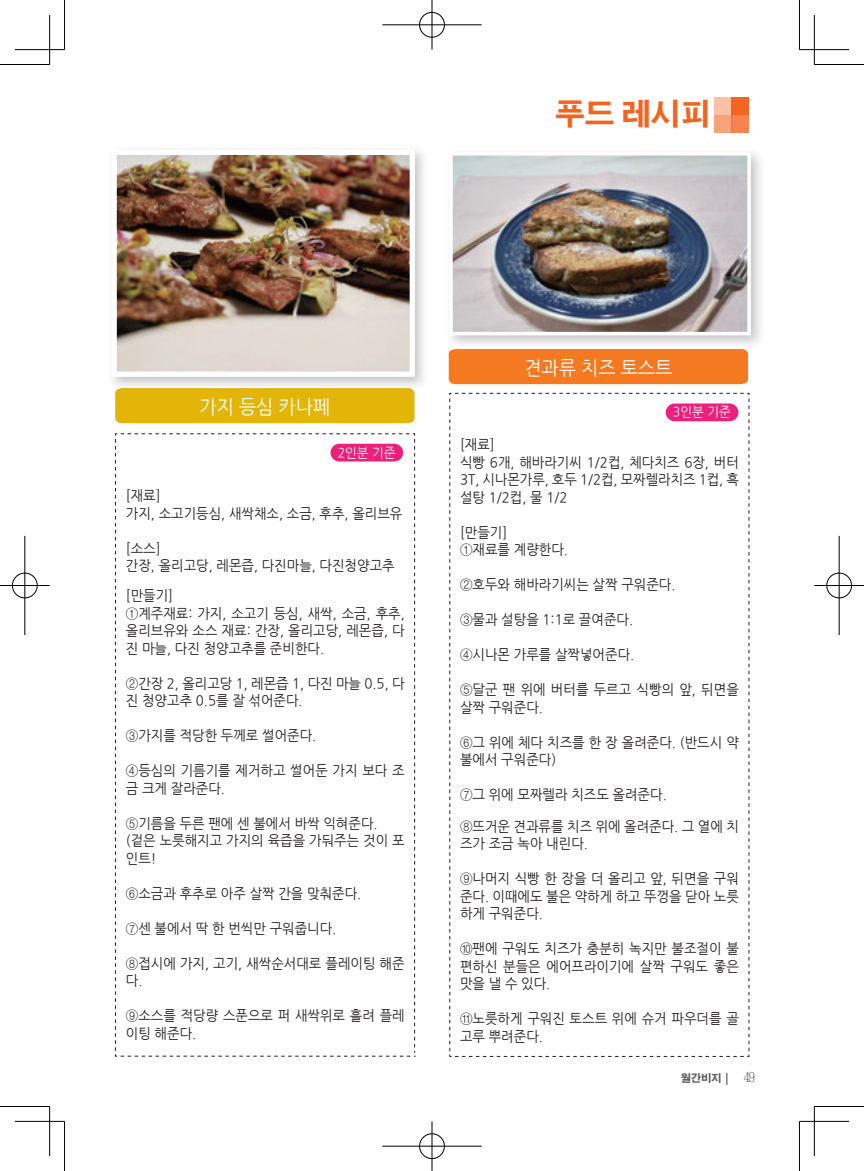
<style>
.page{position:relative;width:864px;height:1171px;background:#fff}
.page>*{position:absolute;margin:0;border:0;box-sizing:border-box;transform-origin:0 0}
.t1{font:700 29.75px "Adobe Gothic Std";color:#f36421}
.t2{font:19.25px "Nanum Gothic";color:#fff;scale:.95 1}
.t3{font:14px/17.5px "Nanum Gothic";color:#231f20;scale:.95 1}
.t4{font:13.12px "Nanum Gothic";color:#fff;scale:.95 1}
.t5{font:700 10.5px "Adobe Gothic Std";color:#57585a}
.s1{font-family:"Chosunilbo NM";font-weight:400;font-size:14px}
</style>
<div class="page">
<svg style="left:114px;top:433px;width:302px;height:624px"></svg>
<svg style="left:449px;top:392px;width:300px;height:665px"></svg>
<div style="left:714px;top:98px;width:17px;height:17px;background:#fac1a7"></div>
<div style="left:731px;top:98px;width:17px;height:17px;background:#f36421"></div>
<div style="left:714px;top:115px;width:17px;height:17px;background:#f7a279"></div>
<div style="left:731px;top:115px;width:17px;height:17px;background:#f5834d"></div>
<div style="left:665px;top:403px;width:73px;height:18px;background:#ee1e7b;border-radius:9px"></div>
<div style="left:330px;top:444px;width:73px;height:17px;background:#ee1e7b;border-radius:9px"></div>
<div style="left:448px;top:350px;width:299px;height:34px;background:#f47921"></div>
<div style="left:115px;top:391px;width:299px;height:32px;background:#e2b508"></div>
<div style="left:107px;top:145px;width:322px;height:246px;background:#231f20;opacity:.25"></div>
<img style="left:117px;top:156px;width:291px;height:215px">
<div style="left:111px;top:150px;width:303px;height:227px;border:5px solid #fff"></div>
<div style="left:444px;top:147px;width:321px;height:203px;background:#231f20;opacity:.25"></div>
<img style="left:454px;top:157px;width:291px;height:173px">
<div style="left:449px;top:152px;width:301px;height:183px;border:4px solid #fff"></div>
<hr style="left:0;top:64px;width:50px;height:1px;background:#000">
<hr style="left:814px;top:64px;width:49px;height:1px;background:#000">
<hr style="left:0;top:1106px;width:50px;height:1px;background:#000">
<hr style="left:814px;top:1106px;width:49px;height:1px;background:#000">
<hr style="left:64px;top:0;width:1px;height:50px;background:#000">
<hr style="left:64px;top:1121px;width:1px;height:50px;background:#000">
<hr style="left:798px;top:0;width:1px;height:50px;background:#000">
<hr style="left:798px;top:1121px;width:1px;height:50px;background:#000">
<hr style="left:15px;top:49px;width:49px;height:1px;background:#000">
<hr style="left:799px;top:49px;width:49px;height:1px;background:#000">
<hr style="left:15px;top:1121px;width:49px;height:1px;background:#000">
<hr style="left:799px;top:1121px;width:49px;height:1px;background:#000">
<hr style="left:49px;top:15px;width:1px;height:49px;background:#000">
<hr style="left:49px;top:1106px;width:1px;height:50px;background:#000">
<hr style="left:813px;top:15px;width:1px;height:49px;background:#000">
<hr style="left:813px;top:1106px;width:1px;height:50px;background:#000">
<div style="left:418px;top:11px;width:27px;height:27px;border:2px solid #fff;border-radius:50%"></div>
<hr style="left:382px;top:24px;width:99px;height:2px;background:#fff">
<hr style="left:430px;top:0;width:3px;height:50px;background:#fff">
<div style="left:419px;top:12px;width:25px;height:25px;border:1px solid #000;border-radius:50%"></div>
<hr style="left:382px;top:25px;width:99px;height:1px;background:#000">
<hr style="left:431px;top:0;width:1px;height:50px;background:#000">
<div style="left:418px;top:1132px;width:27px;height:28px;border:2px solid #fff;border-radius:50%"></div>
<hr style="left:382px;top:1145px;width:99px;height:2px;background:#fff">
<hr style="left:430px;top:1121px;width:3px;height:50px;background:#fff">
<div style="left:419px;top:1133px;width:25px;height:26px;border:1px solid #000;border-radius:50%"></div>
<hr style="left:382px;top:1146px;width:99px;height:1px;background:#000">
<hr style="left:431px;top:1121px;width:1px;height:50px;background:#000">
<div style="left:11px;top:572px;width:27px;height:27px;border:2px solid #fff;border-radius:50%"></div>
<hr style="left:0;top:584px;width:50px;height:3px;background:#fff">
<hr style="left:24px;top:536px;width:2px;height:99px;background:#fff">
<div style="left:12px;top:573px;width:25px;height:25px;border:1px solid #000;border-radius:50%"></div>
<hr style="left:0;top:585px;width:50px;height:1px;background:#000">
<hr style="left:25px;top:536px;width:1px;height:99px;background:#000">
<div style="left:825px;top:572px;width:27px;height:27px;border:2px solid #fff;border-radius:50%"></div>
<hr style="left:814px;top:584px;width:49px;height:3px;background:#fff">
<hr style="left:837px;top:536px;width:3px;height:99px;background:#fff">
<div style="left:826px;top:573px;width:25px;height:25px;border:1px solid #000;border-radius:50%"></div>
<hr style="left:814px;top:585px;width:49px;height:1px;background:#000">
<hr style="left:838px;top:536px;width:1px;height:99px;background:#000">
<h1 class="t1" style="left:555px;top:96px;width:157px">푸드 레시피</h1>
<h2 class="t2" style="left:199px;top:397px;width:139px">가지 등심 카나페</h2>
<p class="t4" style="left:337px;top:446px;width:62px">2인분 기준</p>
<p class="t3" style="left:126px;top:487px;width:292px">[재료]<br>가지, 소고기등심, 새싹채소, 소금, 후추, 올리브유</p>
<p class="t3" style="left:126px;top:540px;width:284px">[소스]<br>간장, 올리고당, 레몬즙, 다진마늘, 다진청양고추</p>
<p class="t3" style="left:126px;top:587px;width:295px">[만들기]<br>①계주재료: 가지, 소고기 등심, 새싹, 소금, 후추, 올리브유와 소스 재료: 간장, 올리고당, 레몬즙, 다 진 마늘, 다진 청양고추를 준비한다.</p>
<p class="t3" style="left:126px;top:675px;width:295px">②간장 2, 올리고당 1, 레몬즙 1, 다진 마늘 0.5, 다 진 청양고추 0.5를 잘 섞어준다.</p>
<p class="t3" style="left:126px;top:727px;width:202px">③가지를 적당한 두께로 썰어준다.</p>
<p class="t3" style="left:126px;top:762px;width:295px">④등심의 기름기를 제거하고 썰어둔 가지 보다 조 금 크게 잘라준다.</p>
<p class="t3" style="left:126px;top:815px;width:295px">⑤기름을 두른 팬에 센 불에서 바싹 익혀준다. (겉은 노릇해지고 가지의 육즙을 가둬주는 것이 포 인트!</p>
<p class="t3" style="left:126px;top:885px;width:249px">⑥소금과 후추로 아주 살짝 간을 맞춰준다.</p>
<p class="t3" style="left:126px;top:920px;width:223px">⑦센 불에서 딱 한 번씩만 구워줍니다.</p>
<p class="t3" style="left:126px;top:955px;width:295px">⑧접시에 가지, 고기, 새싹순서대로 플레이팅 해준 다.</p>
<p class="t3" style="left:126px;top:1007px;width:295px">⑨소스를 적당량 스푼으로 퍼 새싹위로 흘려 플레 이팅 해준다.</p>
<h2 class="t2" style="left:524px;top:358px;width:157px">견과류 치즈 토스트</h2>
<p class="t4" style="left:672px;top:406px;width:62px">3인분 기준</p>
<p class="t3" style="left:460px;top:436px;width:295px">[재료]<br>식빵 6개, 해바라기씨 1/2컵, 체다치즈 6장, 버터<br>3T, 시나몬가루, 호두 1/2컵, 모짜렐라치즈 1컵, 흑 설탕 1/2컵, 물 1/2</p>
<p class="t3" style="left:460px;top:524px;width:115px">[만들기]<br>①재료를 계량한다.</p>
<p class="t3" style="left:460px;top:576px;width:228px">②호두와 해바라기씨는 살짝 구워준다.</p>
<p class="t3" style="left:460px;top:611px;width:183px">③물과 설탕을 1:1로 끌여준다.</p>
<p class="t3" style="left:460px;top:646px;width:185px">④시나몬 가루를 살짝넣어준다.</p>
<p class="t3" style="left:460px;top:681px;width:295px">⑤달군 팬 위에 버터를 두르고 식빵의 앞, 뒤면을 살짝 구워준다.</p>
<p class="t3" style="left:460px;top:734px;width:295px">⑥그 위에 체다 치즈를 한 장 올려준다. (반드시 약 불에서 구워준다)</p>
<p class="t3" style="left:460px;top:786px;width:219px">⑦그 위에 모짜렐라 치즈도 올려준다.</p>
<p class="t3" style="left:460px;top:818px;width:295px">⑧뜨거운 견과류를 치즈 위에 올려준다. 그 열에 치 즈가 조금 녹아 내린다.</p>
<p class="t3" style="left:460px;top:870px;width:295px;text-align:justify">⑨나머지 식빵 한 장을 더 올리고 앞, 뒤면을 구워 준다. 이때에도 불은 약하게 하고 뚜껑을 닫아 노릇 하게 구워준다.</p>
<p class="t3" style="left:460px;top:940px;width:295px;text-align:justify">⑩팬에 구워도 치즈가 충분히 녹지만 불조절이 불 편하신 분들은 에어프라이기에 살짝 구워도 좋은 맛을 낼 수 있다.</p>
<p class="t3" style="left:460px;top:1010px;width:295px">⑪노릇하게 구워진 토스트 위에 슈거 파우더를 골 고루 뿌려준다.</p>
<p class="t5" style="left:680px;top:1072px;width:76px">월간비지 | <span class="s1">49</span></p>
</div>
